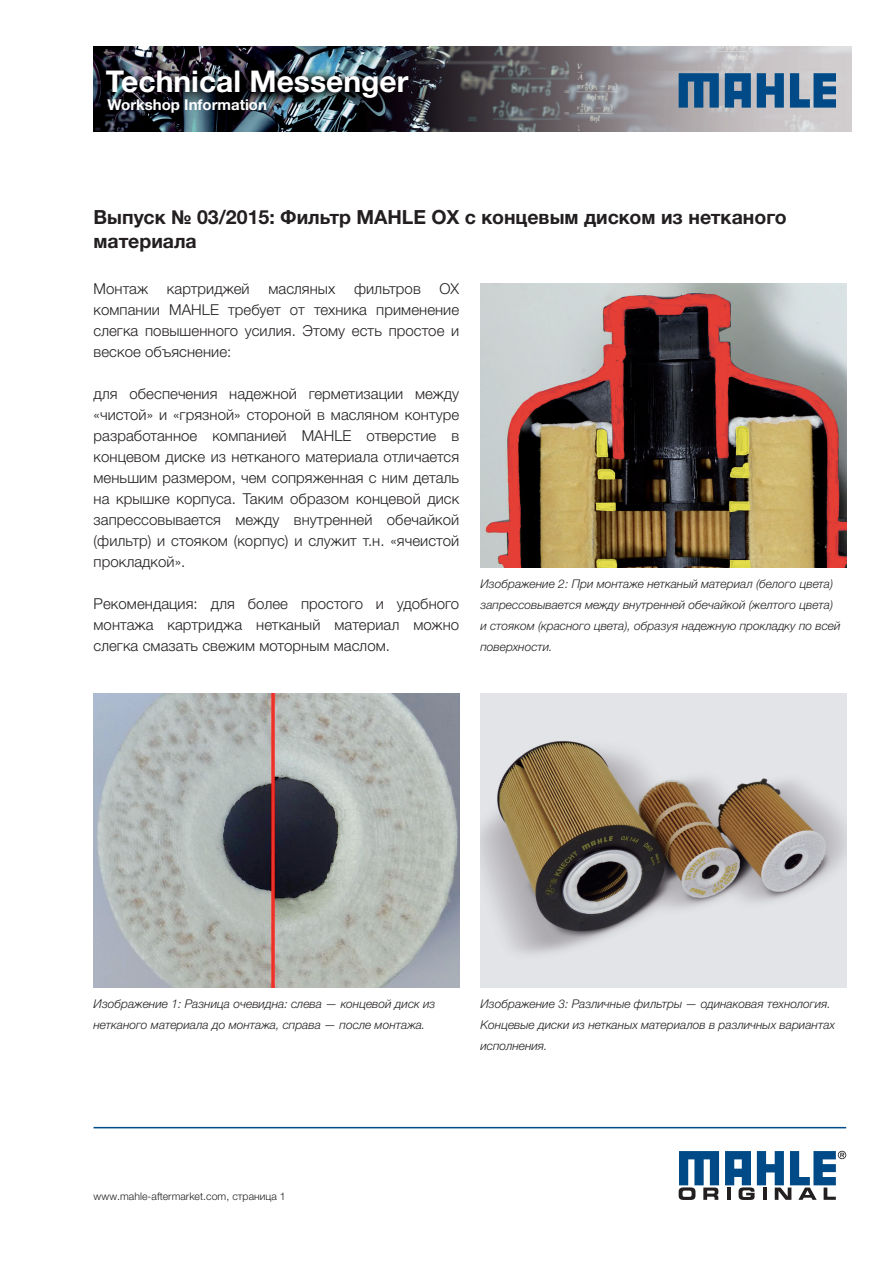
<style>
.page{position:relative;width:893px;height:1263px;background:#fff}
.page>*{position:absolute;margin:0;border:0;box-sizing:border-box;transform-origin:0 0}
.t1{font:700 30px "Helvetica Neue LTW1 G";color:#fff}
.t2{font:700 19.5px/24px "Helvetica Neue LTW1 G";color:#231f20}
.t3{font:300 15px/21px "Helvetica Neue LTW1 G";letter-spacing:.005em;color:#231f20;text-align:justify}
.t4{font:700 15px "Helvetica Neue LTW1 G";color:#fff}
.t5{font:italic 300 12px/21px "Helvetica Neue LTW1 G";color:#231f20}
.t6{font:300 10.5px "Helvetica Neue LTW1 G";letter-spacing:.005em;color:#231f20}
</style>
<div class="page">
<svg style="left:679px;top:1151px;width:40px;height:49px"></svg>
<svg style="left:725px;top:1151px;width:121px;height:49px"></svg>
<hr style="left:94px;top:1127px;width:752px;height:1px;background:#004b87">
<img style="left:94px;top:693px;width:365px;height:294px">
<img style="left:480px;top:284px;width:366px;height:283px">
<img style="left:480px;top:693px;width:366px;height:294px">
<img style="left:94px;top:47px;width:757px;height:85px">
<svg style="left:679px;top:73px;width:40px;height:35px"></svg>
<svg style="left:757px;top:73px;width:27px;height:35px"></svg>
<svg style="left:790px;top:73px;width:46px;height:35px"></svg>
<svg style="left:725px;top:73px;width:26px;height:35px"></svg>
<h1 class="t1" style="left:106px;top:63px;width:304px">Technical Messenger</h1>
<p class="t4" style="left:107px;top:96px;width:161px">Workshop Information</p>
<h2 class="t2" style="left:94px;top:205px;width:695px">Выпуск № 03/2015: Фильтр MAHLE OX с концевым диском из нетканого материала</h2>
<p class="t3" style="left:94px;top:278px;width:367px;text-indent:346px">OX компании MAHLE требует от техника применение слегка повышенного усилия. Этому есть простое и веское объяснение:</p>
<p class="t3" style="left:94px;top:383px;width:367px">для обеспечения надежной герметизации между «чистой» и «грязной» стороной в масляном контуре разработанное компанией MAHLE отверстие в концевом диске из нетканого материала отличается меньшим размером, чем сопряженная c ним деталь на крышке корпуса. Таким образом концевой диск запрессовывается между внутренней обечайкой (фильтр) и стояком (корпус) и служит т.н. «ячеистой прокладкой».</p>
<p class="t3" style="left:94px;top:593px;width:367px">Рекомендация: для более простого и удобного монтажа картриджа нетканый материал можно слегка смазать свежим моторным маслом.</p>
<p class="t3" style="left:94px;top:278px;width:56px">Монтаж</p>
<p class="t3" style="left:167px;top:278px;width:84px">картриджей</p>
<p class="t3" style="left:268px;top:278px;width:68px">масляных</p>
<p class="t3" style="left:354px;top:278px;width:68px">фильтров</p>
<p class="t5" style="left:480px;top:573px;width:362px">Изображение 2: При монтаже нетканый материал (белого цвета) запрессовывается между внутренней обечайкой (желтого цвета) и стояком (красного цвета), образуя надежную прокладку по всей поверхности.</p>
<p class="t5" style="left:94px;top:993px;width:343px">Изображение 1: Разница очевидна: слева — концевой диск из нетканого материала до монтажа, справа — после монтажа.</p>
<p class="t5" style="left:480px;top:993px;width:356px">Изображение 3: Различные фильтры — одинаковая технология.<br>Концевые диски из нетканых материалов в различных вариантах исполнения.</p>
<p class="t6" style="left:94px;top:1190px;width:194px">www.mahle-aftermarket.com, страница 1</p>
</div>
